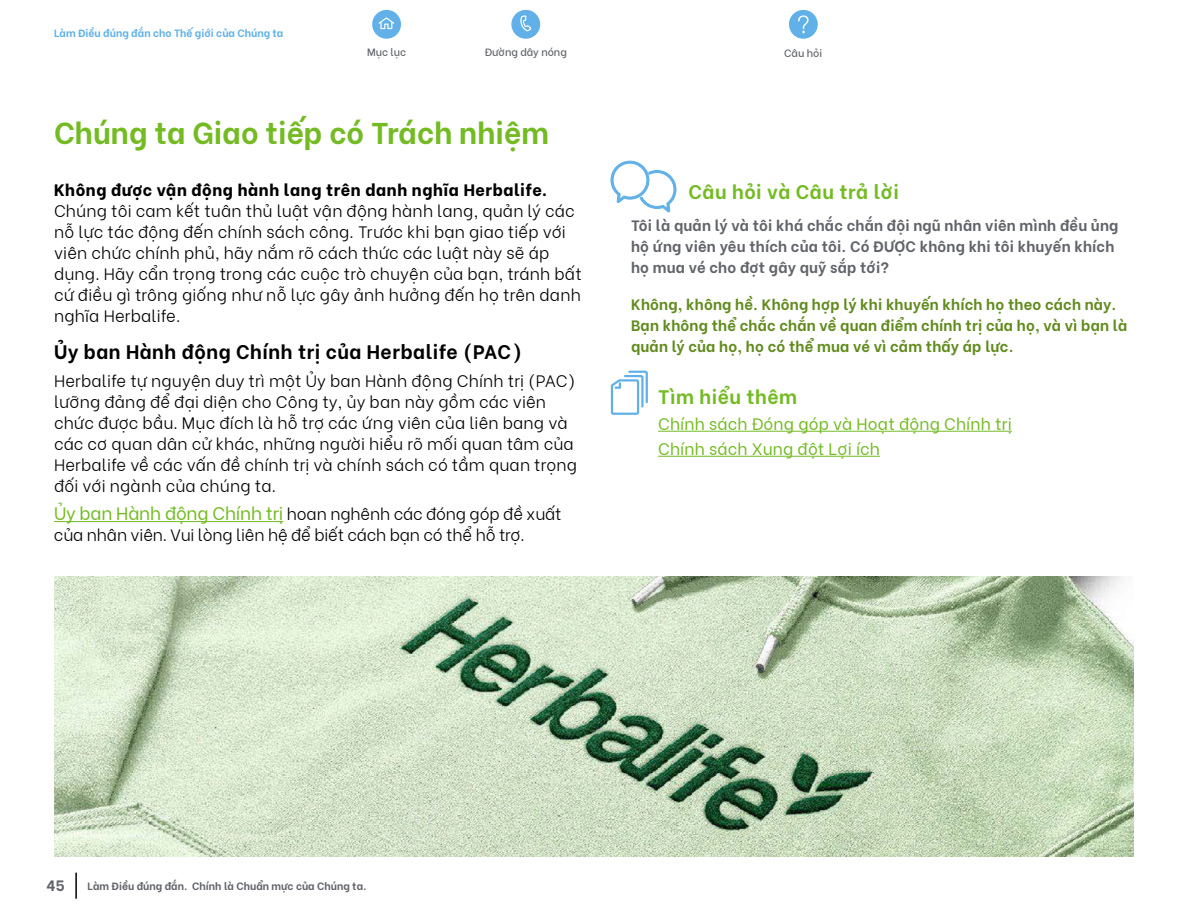
<style>
.page{position:relative;width:1188px;height:918px;background:#fff}
.page>*{position:absolute;margin:0;border:0;box-sizing:border-box;transform-origin:0 0}
.t1{font:700 30px "Be Vietnam";color:#74bb23}
.t2{font:700 19.5px "Be Vietnam";letter-spacing:.025em;color:#000}
.t3{font:700 19.5px "Be Vietnam";letter-spacing:.025em;color:#74bb23}
.t4{font:300 16.5px/21px "Be Vietnam";letter-spacing:.01em;color:#000}
.t5{font:300 16.5px/21px "Be Vietnam";letter-spacing:-.01em;color:#000}
.t6{font:16.5px/25px "Be Vietnam";letter-spacing:.01em;color:#74bb23}
.t7{font:800 16.5px "Be Vietnam";letter-spacing:.035em;color:#000}
.t8{font:700 15px/21px "Be Vietnam";letter-spacing:.01em;color:#618b1d}
.t9{font:700 15px/21px "Be Vietnam";letter-spacing:.01em;color:#61646a}
.t10{font:700 10.5px "Be Vietnam";color:#61646a}
.t11{font:700 10.5px "Be Vietnam";color:#61b1e8}
.t12{font:500 10.5px "Be Vietnam";color:#61646a}
.s1{font-weight:400;font-size:18px;color:#74bb23}
</style>
<div class="page">
<svg style="left:372px;top:10px;width:29px;height:29px"></svg>
<svg style="left:511px;top:9px;width:30px;height:30px"></svg>
<svg style="left:789px;top:9px;width:29px;height:30px"></svg>
<hr style="left:54px;top:521px;width:229px;height:1px;background:#74bb23">
<hr style="left:658px;top:431px;width:354px;height:1px;background:#74bb23">
<hr style="left:658px;top:456px;width:222px;height:1px;background:#74bb23">
<svg style="left:611px;top:161px;width:65px;height:52px"></svg>
<svg style="left:610px;top:370px;width:38px;height:45px"></svg>
<img style="left:54px;top:577px;width:1080px;height:279px">
<hr style="left:75px;top:873px;width:2px;height:26px;background:#000">
<p class="t11" style="left:54px;top:24px;width:231px">Làm Điều đúng đắn cho Thế giới của Chúng ta</p>
<p class="t12" style="left:367px;top:44px;width:41px">Mục lục</p>
<p class="t12" style="left:485px;top:44px;width:84px">Đường dây nóng</p>
<p class="t12" style="left:784px;top:44px;width:40px">Câu hỏi</p>
<h1 class="t1" style="left:54px;top:108px;width:496px">Chúng ta Giao tiếp có Trách nhiệm</h1>
<p class="t7" style="left:54px;top:176px;width:495px">Không được vận động hành lang trên danh nghĩa Herbalife.</p>
<p class="t4" style="left:54px;top:199px;width:529px">Chúng tôi cam kết tuân thủ luật vận động hành lang, quản lý các nỗ lực tác động đến chính sách công. Trước khi bạn giao tiếp với viên chức chính phủ, hãy nắm rõ cách thức các luật này sẽ áp dụng. Hãy cẩn trọng trong các cuộc trò chuyện của bạn, tránh bất cứ điều gì trông giống như nỗ lực gây ảnh hưởng đến họ trên danh nghĩa Herbalife.</p>
<p class="t2" style="left:54px;top:336px;width:470px">Ủy ban Hành động Chính trị của Herbalife (PAC)</p>
<p class="t4" style="left:54px;top:369px;width:525px">Herbalife tự nguyện duy trì một Ủy ban Hành động Chính trị (PAC) lưỡng đảng để đại diện cho Công ty, ủy ban này gồm các viên chức được bầu. Mục đích là hỗ trợ các ứng viên của liên bang và các cơ quan dân cử khác, những người hiểu rõ mối quan tâm của Herbalife về các vấn đề chính trị và chính sách có tầm quan trọng đối với ngành của chúng ta.</p>
<p class="t5" style="left:54px;top:502px;width:509px"><span class="s1">Ủy ban Hành động Chính trị</span> hoan nghênh các đóng góp đề xuất của nhân viên. Vui lòng liên hệ để biết cách bạn có thể hỗ trợ.</p>
<p class="t3" style="left:688px;top:176px;width:212px">Câu hỏi và Câu trả lời</p>
<p class="t9" style="left:631px;top:213px;width:489px">Tôi là quản lý và tôi khá chắc chắn đội ngũ nhân viên mình đều ủng hộ ứng viên yêu thích của tôi. Có ĐƯỢC không khi tôi khuyến khích họ mua vé cho đợt gây quỹ sắp tới?</p>
<p class="t8" style="left:631px;top:292px;width:498px">Không, không hề. Không hợp lý khi khuyến khích họ theo cách này.<br>Bạn không thể chắc chắn về quan điểm chính trị của họ, và vì bạn là quản lý của họ, họ có thể mua vé vì cảm thấy áp lực.</p>
<p class="t3" style="left:658px;top:381px;width:141px">Tìm hiểu thêm</p>
<p class="t6" style="left:658px;top:410px;width:355px">Chính sách Đóng góp và Hoạt động Chính trị<br>Chính sách Xung đột Lợi ích</p>
<p class="t9" style="left:47px;top:874px;width:20px">45</p>
<p class="t10" style="left:87px;top:878px;width:281px">Làm Điều đúng đắn. Chính là Chuẩn mực của Chúng ta.</p>
</div>
